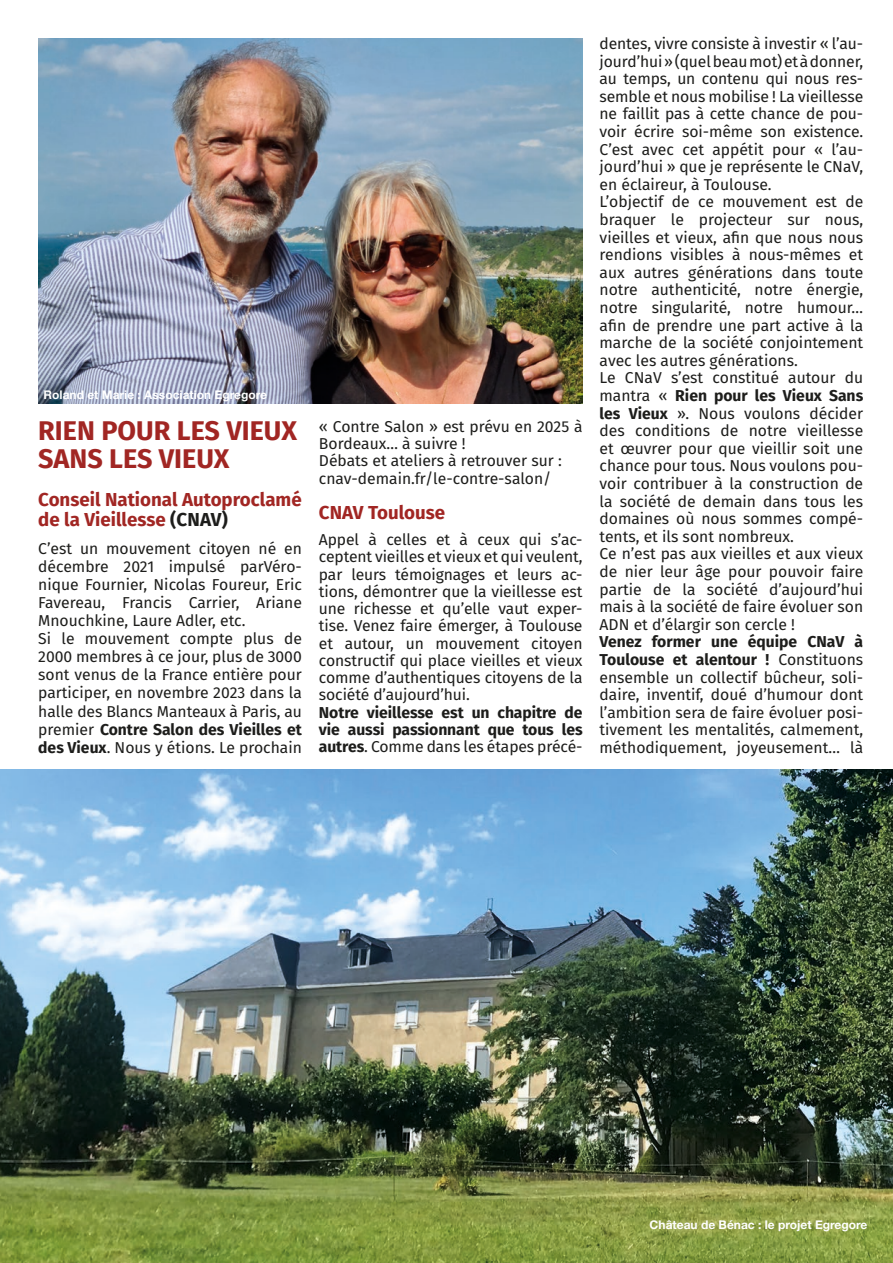
<style>
.page{position:relative;width:893px;height:1263px;background:#fff}
.page>*{position:absolute;margin:0;border:0;box-sizing:border-box;transform-origin:0 0}
.t1{font:700 27px/27.8px "Fira Sans";color:#a12623}
.t2{font:700 18.75px/20.2px "Fira Sans";color:#a12623}
.t3{font:15.75px/17.5px "Fira Sans";color:#1d1d1b}
.t4{font:700 15.75px/17.2px "Fira Sans";letter-spacing:-.005em;color:#1d1d1b;text-align:justify}
.t5{font:700 12px "Helvetica Neue LT Std";color:#fff}
.s1{color:#1d1d1b}
.s2{font-weight:700}
.s3{font-weight:400}
</style>
<div class="page">
<img style="left:0;top:770px;width:893px;height:493px">
<img style="left:38px;top:38px;width:545px;height:366px">
<p class="t5" style="left:44px;top:387px;width:225px">Roland et Marie : Association Egregore</p>
<h1 class="t1" style="left:38px;top:415px;width:260px">RIEN POUR LES VIEUX<br>SANS LES VIEUX</h1>
<p class="t2" style="left:38px;top:488px;width:265px">Conseil National Autoproclamé de la Vieillesse <span class="s1">(CNAV)</span></p>
<p class="t3" style="left:38px;top:539px;width:265px;line-height:18px">C’est un mouvement citoyen né en décembre 2021 impulsé parVéro&shy;nique Fournier, Nicolas Foureur, Eric Favereau, Francis Carrier, Ariane Mnouchkine, Laure Adler, etc.<br>Si le mouvement compte plus de 2000 membres à ce jour, plus de 3000 sont venus de la France entière pour participer, en novembre 2023 dans la halle des Blancs Manteaux à Paris, au premier <span class="s2">Contre Salon des Vieilles et des Vieux</span>. Nous y étions. Le prochain</p>
<p class="t3" style="left:319px;top:417px;width:265px">« Contre Salon » est prévu en 2025 à<br>Bordeaux… à suivre !<br>Débats et ateliers à retrouver sur : cnav-demain.fr/le-contre-salon/</p>
<p class="t2" style="left:319px;top:501px;width:128px">CNAV Toulouse</p>
<p class="t3" style="left:319px;top:531px;width:265px;text-align:justify">Appel à celles et à ceux qui s’ac&shy;ceptent vieilles et vieux et qui veulent, par leurs témoignages et leurs ac&shy;tions, démontrer que la vieillesse est une richesse et qu’elle vaut exper&shy;tise. Venez faire émerger, à Toulouse et autour, un mouvement citoyen constructif qui place vieilles et vieux comme d’authentiques citoyens de la société d’aujourd’hui.</p>
<p class="t4" style="left:319px;top:702px;width:265px">Notre vieillesse est un chapitre de vie aussi passionnant que tous les autres<span class="s3">. Comme dans les étapes précé-</span></p>
<p class="t3" style="left:600px;top:34px;width:265px">dentes, vivre consiste à investir « l’au&shy;jourd’hui » (quel beau mot) et à donner, au temps, un contenu qui nous res&shy;semble et nous mobilise ! La vieillesse ne faillit pas à cette chance de pou&shy;voir écrire soi-même son existence.<br>C’est avec cet appétit pour « l’au&shy;jourd’hui » que je représente le CNaV, en éclaireur, à Toulouse.<br>L’objectif de ce mouvement est de braquer le projecteur sur nous, vieilles et vieux, afin que nous nous rendions visibles à nous-mêmes et aux autres générations dans toute notre authenticité, notre énergie, notre singularité, notre humour… afin de prendre une part active à la marche de la société conjointement avec les autres générations.<br>Le CNaV s’est constitué autour du mantra « <span class="s2">Rien pour les Vieux Sans les Vieux</span> ». Nous voulons décider des conditions de notre vieillesse et œuvrer pour que vieillir soit une chance pour tous. Nous voulons pou&shy;voir contribuer à la construction de la société de demain dans tous les domaines où nous sommes compé&shy;tents, et ils sont nombreux.<br>Ce n’est pas aux vieilles et aux vieux de nier leur âge pour pouvoir faire partie de la société d’aujourd’hui mais à la société de faire évoluer son ADN et d’élargir son cercle !</p>
<p class="t3" style="left:600px;top:633px;width:265px;text-align:justify"><span class="s2">Venez former une équipe CNaV à Toulouse et alentour !</span> Constituons ensemble un collectif bûcheur, soli&shy;daire, inventif, doué d’humour dont l’ambition sera de faire évoluer posi&shy;tivement les mentalités, calmement, méthodiquement, joyeusement… là</p>
<p class="t5" style="left:650px;top:1217px;width:219px">Château de Bénac : le projet Egregore</p>
</div>
